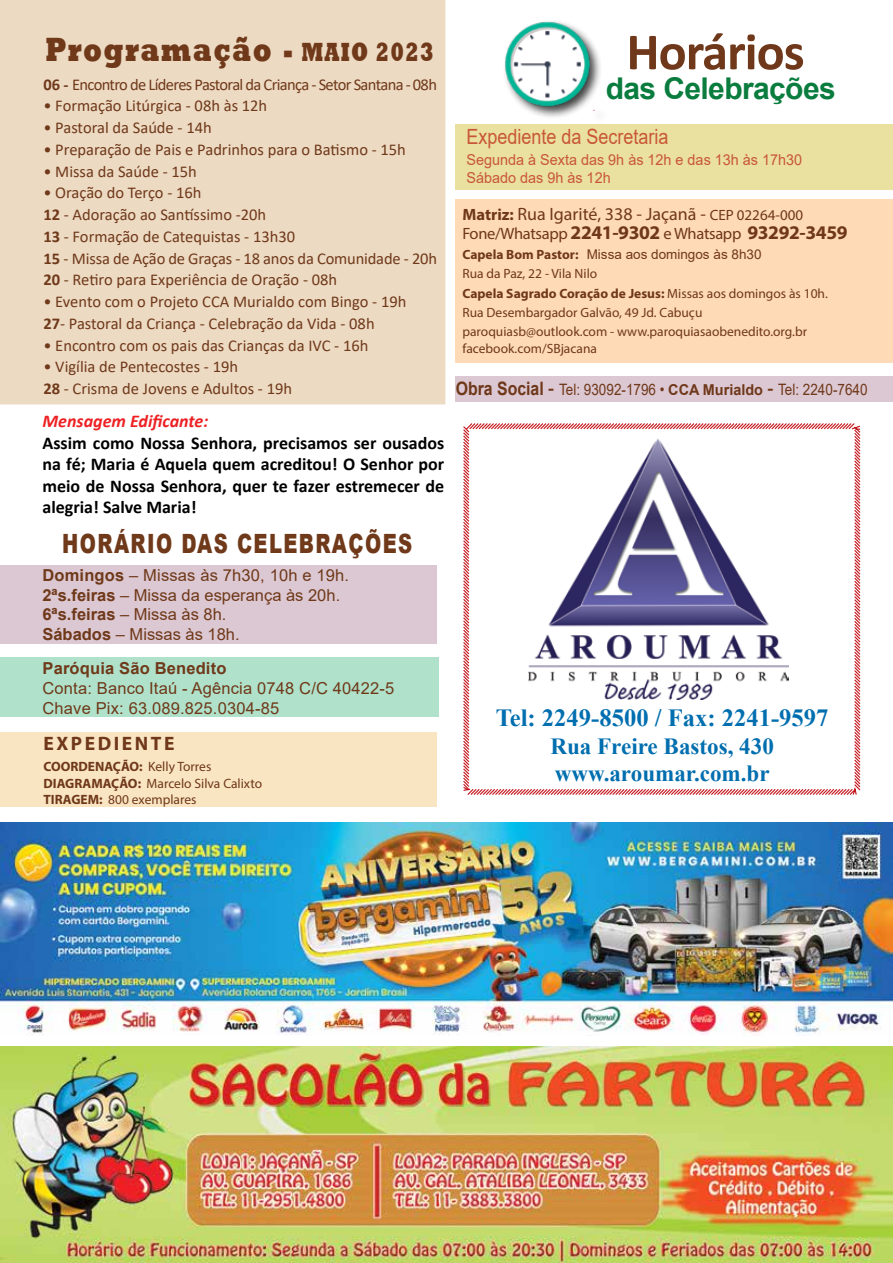
<style>
.page{position:relative;width:893px;height:1263px;background:#fff}
.page>*{position:absolute;margin:0;border:0;box-sizing:border-box;transform-origin:0 0}
.t1{font:700 52.5px "Calibri";letter-spacing:-.02em;color:#6f381a}
.t2{font:800 34.5px "Rockwell";letter-spacing:.06em;color:#6f391a;scale:.73 1}
.t3{font:700 30px "Arial";letter-spacing:-.02em;color:#097c3e}
.t4{font:900 26.55px "Arial";letter-spacing:.07em;color:#6f391a;scale:.73 1}
.t5{font:700 24.6px "Times New Roman";color:#006eaf}
.t6{font:700 23.1px/27.8px "Times New Roman";color:#006eaf}
.t7{font:21px "Arial";color:#c85735;scale:.86 1}
.t8{font:700 19.5px "Myriad Pro";letter-spacing:.13em;color:#6f381a}
.t9{font:700 18px/21.6px "Calibri";color:#000;text-align:justify}
.t10{font:italic 700 18px "Calibri";color:#ed2124}
.t11{font:17.85px "Myriad Pro";color:#6f381a}
.t12{font:16.5px/21.8px "Calibri";color:#6f391a}
.t13{font:16.5px/19.8px "Arial";letter-spacing:.01em;color:#6f391a}
.t14{font:16.5px "Calibri";letter-spacing:-.04em;color:#6f391a}
.t15{font:700 16.5px "Arial";letter-spacing:.01em;color:#6f391a}
.t16{font:16.35px "Myriad Pro";letter-spacing:-.02em;color:#6f381a}
.t17{font:15.75px "Arial";color:#6f381a;scale:.86 1}
.t18{font:15px/18px "Arial";color:#c85737;scale:.96 1}
.t19{font:13.5px/16.2px "Myriad Pro";color:#6f381a}
.t20{font:13.35px/19.4px "Myriad Pro";color:#6f381a}
.t21{font:13.35px "Arial";color:#6f391b}
.s1{font-size:30px}
.s2{font-size:27px}
.s3{font-weight:700}
.s4{font-weight:700;font-size:16.35px}
.s5{font-size:14.85px}
.s6{font-weight:700;font-size:19.35px}
.s7{font-family:"Myriad Pro";font-weight:700;color:#6f381a}
.s8{font-family:"Myriad Pro";font-weight:700}
.s9{font-weight:700;font-size:18.45px}
.s10{font-size:21px}
.s11{font-weight:700;font-size:15px}
</style>
<div class="page">
<img style="left:0;top:823px;width:893px;height:212px">
<div style="left:0;top:0;width:445px;height:404px;background:#eddac3"></div>
<div style="left:456px;top:376px;width:437px;height:25px;background:#dcc8d2"></div>
<img style="left:0;top:1047px;width:893px;height:216px">
<div style="left:456px;top:124px;width:437px;height:65px;background:#eae09f"></div>
<div style="left:0;top:565px;width:436px;height:78px;background:#dcc8d2"></div>
<svg style="left:463px;top:423px;width:398px;height:372px"></svg>
<div style="left:0;top:732px;width:437px;height:75px;background:#fae5c3"></div>
<div style="left:456px;top:199px;width:437px;height:164px;background:#ffdab7"></div>
<div style="left:502px;top:19px;width:106px;height:106px;background:#000;opacity:.75"></div>
<img style="left:503px;top:19px;width:91px;height:91px">
<div style="left:0;top:657px;width:439px;height:60px;background:#b0e2cb"></div>
<img style="left:529px;top:436px;width:259px;height:263px">
<h2 class="t2" style="left:46px;top:30px;width:533px">Programação <span class="s1">-</span> <span class="s2">MAIO 2023</span></h2>
<p class="t14" style="left:43px;top:73px;width:395px"><span class="s3">06 -</span> Encontro de Líderes Pastoral da Criança - Setor Santana - 08h</p>
<p class="t12" style="left:43px;top:95px;width:225px">• Formação Litúrgica - 08h às 12h</p>
<p class="t12" style="left:43px;top:116px;width:170px">• Pastoral da Saúde - 14h</p>
<p class="t12" style="left:43px;top:138px;width:364px">• Preparação de Pais e Padrinhos para o Batismo - 15h</p>
<p class="t12" style="left:43px;top:160px;width:155px">• Missa da Saúde - 15h</p>
<p class="t12" style="left:43px;top:182px;width:395px">• Oração do Terço - 16h<br><span class="s3">12</span> - Adoração ao Santíssimo -20h<br><span class="s3">13</span> - Formação de Catequistas - 13h30<br><span class="s3">15</span> - Missa de Ação de Graças - 18 anos da Comunidade - 20h <span class="s3">20</span> - Retiro para Experiência de Oração - 08h</p>
<p class="t12" style="left:43px;top:290px;width:365px">• Evento com o Projeto CCA Murialdo com Bingo - 19h<br><span class="s3">27</span>- Pastoral da Criança - Celebração da Vida - 08h</p>
<p class="t12" style="left:43px;top:334px;width:327px">• Encontro com os pais das Crianças da IVC - 16h</p>
<p class="t12" style="left:43px;top:356px;width:250px">• Vigília de Pentecostes - 19h<br><span class="s3">28</span> - Crisma de Jovens e Adultos - 19h</p>
<p class="t10" style="left:43px;top:408px;width:167px">Mensagem Edificante:</p>
<p class="t9" style="left:43px;top:432px;width:403px">Assim como Nossa Senhora, precisamos ser ousados na fé; Maria é Aquela quem acreditou! O Senhor por meio de Nossa Senhora, quer te fazer estremecer de alegria! Salve Maria!</p>
<h3 class="t4" style="left:62px;top:524px;width:481px">HORÁRIO DAS CELEBRAÇÕES</h3>
<p class="t13" style="left:42px;top:565px;width:308px"><span class="s3">Domingos</span> – Missas às 7h30, 10h e 19h.<br><span class="s3">2ªs.feiras</span> – Missa da esperança às 20h.<br><span class="s3">6ªs.feiras</span> – Missa às 8h.<br><span class="s3">Sábados</span> – Missas às 18h.</p>
<p class="t15" style="left:43px;top:656px;width:185px">Paróquia São Benedito</p>
<p class="t13" style="left:43px;top:678px;width:353px">Conta: Banco Itaú - Agência 0748 C/C 40422-5<br>Chave Pix: 63.089.825.0304-85</p>
<p class="t8" style="left:43px;top:731px;width:133px">EXPEDIENTE</p>
<p class="t19" style="left:43px;top:759px;width:220px"><span class="s3">COORDENAÇÃO:</span> Kelly Torres<br><span class="s3">DIAGRAMAÇÃO:</span> Marcelo Silva Calixto<br><span class="s3">TIRAGEM:</span> 800 exemplares</p>
<h1 class="t1" style="left:626px;top:15px;width:180px">Horários</h1>
<h3 class="t3" style="left:606px;top:67px;width:232px">das Celebrações</h3>
<p class="t7" style="left:466px;top:122px;width:237px">Expediente da Secretaria</p>
<p class="t18" style="left:466px;top:151px;width:351px">Segunda à Sexta das 9h às 12h e das 13h às 17h30<br>Sábado das 9h às 12h</p>
<p class="t11" style="left:462px;top:203px;width:342px"><span class="s4">Matriz:</span> Rua Igarité, 338 - Jaçanã - <span class="s5">CEP 02264-000</span></p>
<p class="t16" style="left:462px;top:224px;width:387px">Fone/Whatsapp <span class="s6">2241-9302</span> e Whatsapp <span class="s6">93292-3459</span></p>
<p class="t21" style="left:462px;top:245px;width:301px"><span class="s7">Capela Bom Pastor</span><span class="s8">:</span> Missa aos domingos às 8h30</p>
<p class="t20" style="left:462px;top:264px;width:367px">Rua da Paz, 22 - Vila Nilo<br><span class="s3">Capela Sagrado Coração de Jesus:</span> Missas aos domingos às 10h.<br>Rua Desembargador Galvão, 49 Jd. Cabuçu paroquiasb@outlook.com - www.paroquiasaobenedito.org.br</p>
<p class="t20" style="left:462px;top:338px;width:136px">facebook.com/SBjacana</p>
<p class="t17" style="left:456px;top:378px;width:480px"><span class="s9">Obra Social</span> <span class="s10">-</span> Tel: 93092-1796 • <span class="s11">CCA Murialdo</span> <span class="s10">-</span> Tel: 2240-7640</p>
<h3 class="t5" style="left:496px;top:700px;width:334px">Tel: 2249-8500 / Fax: 2241-9597</h3>
<h3 class="t6" style="left:550px;top:731px;width:225px">Rua Freire Bastos, 430 www.aroumar.com.br</h3>
</div>
